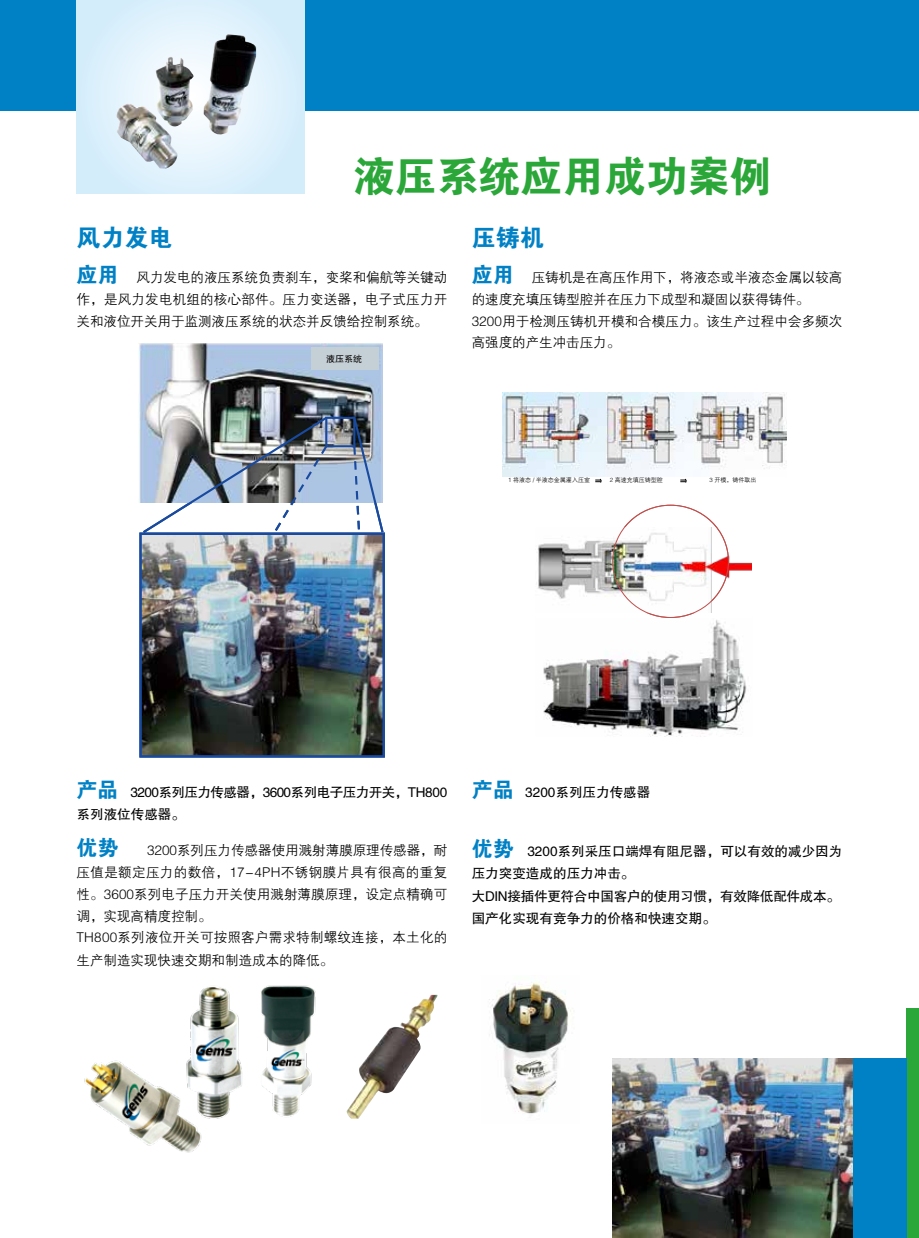
<style>
.page{position:relative;width:919px;height:1238px;background:#fff}
.page>*{position:absolute;margin:0;border:0;box-sizing:border-box;transform-origin:0 0}
.t1{font:42px "FZDHTJW GB1 0";letter-spacing:-.005em;color:#2aa738}
.t2{font:24px "FZDHTJW GB1 0";color:#0081c5}
.t3{font:21px "FZDHTJW GB1 0";color:#0081c5}
.t4{font:13.5px/21.8px "FZZDXJW GB1 0";color:#000}
.t5{font:13.5px/22.5px "FZHTJW GB1 0";color:#000}
.t6{font:13.5px/22.5px "FZHTJW GB1 0";letter-spacing:-.04em;color:#000}
.t7{font:7.65px "Arial";color:#040000;scale:.82 1}
.t8{font:6px "FZZDXJW GB1 0";color:#000}
.s1{font-family:"FZDHTJW GB1 0";font-size:21px;color:#0081c5}
.s2{font-family:"FZHTJW GB1 0";font-size:9px}
</style>
<div class="page">
<div style="left:0;top:0;width:918px;height:111px;background:#0081c5"></div>
<svg style="left:77px;top:0;width:227px;height:193px;background:#ddf0fc"></svg>
<img style="left:156px;top:57px;width:38px;height:71px">
<img style="left:116px;top:103px;width:63px;height:65px">
<img style="left:204px;top:34px;width:52px;height:102px">
<img style="left:346px;top:994px;width:91px;height:124px">
<img style="left:613px;top:1058px;width:239px;height:179px">
<img style="left:538px;top:527px;width:213px;height:85px">
<img style="left:543px;top:620px;width:204px;height:116px">
<div style="left:906px;top:1008px;width:12px;height:229px;background:#2aa738"></div>
<div style="left:852px;top:1058px;width:54px;height:179px;background:#0081c5"></div>
<img style="left:489px;top:982px;width:82px;height:132px">
<img style="left:84px;top:985px;width:232px;height:168px">
<img style="left:139px;top:343px;width:243px;height:159px">
<div style="left:310px;top:347px;width:68px;height:22px;background:#c4d0d6"></div>
<img style="left:139px;top:532px;width:246px;height:225px">
<img style="left:143px;top:417px;width:240px;height:116px">
<svg style="left:595px;top:478px;width:6px;height:5px"></svg>
<svg style="left:680px;top:478px;width:6px;height:5px"></svg>
<img style="left:502px;top:392px;width:284px;height:84px">
<h1 class="t1" style="left:353px;top:153px;width:420px">液压系统应用成功案例</h1>
<h2 class="t2" style="left:77px;top:224px;width:98px">风力发电</h2>
<p class="t4" style="left:77px;top:267px;width:372px;text-align:justify"><span class="s1">应用</span> 风力发电的液压系统负责刹车，变桨和偏航等关键动作，是风力发电机组的核心部件。压力变送器，电子式压力开关和液位开关用于监测液压系统的状态并反馈给控制系统。</p>
<p class="t7" style="left:320px;top:354px;width:53px">Hydr<span class="s2">液压系统</span></p>
<p class="t7" style="left:333px;top:354px;width:44px">aulic system</p>
<h2 class="t2" style="left:471px;top:224px;width:73px">压铸机</h2>
<p class="t4" style="left:471px;top:267px;width:372px"><span class="s1">应用</span> 压铸机是在高压作用下，将液态或半液态金属以较高的速度充填压铸型腔并在压力下成型和凝固以获得铸件。<br>3200用于检测压铸机开模和合模压力。该生产过程中会多频次高强度的产生冲击压力。</p>
<p class="t8" style="left:508px;top:477px;width:83px">1 将液态 / 半液态金属灌入压室</p>
<p class="t8" style="left:610px;top:477px;width:54px">2 高速充填压铸型腔</p>
<p class="t8" style="left:709px;top:477px;width:48px">3 开模，铸件取出</p>
<p class="t6" style="left:77px;top:781px;width:372px"><span class="s1">产品</span> 3200系列压力传感器，3600系列电子压力开关，TH800系列液位传感器。</p>
<h3 class="t3" style="left:77px;top:836px;width:44px">优势</h3>
<p class="t4" style="left:77px;top:840px;width:372px;text-indent:71px">3200系列压力传感器使用溅射薄膜原理传感器，耐压值是额定压力的数倍，17-4PH不锈钢膜片具有很高的重复性。3600系列电子压力开关使用溅射薄膜原理，设定点精确可调，实现高精度控制。<br>TH800系列液位开关可按照客户需求特制螺纹连接，本土化的生产制造实现快速交期和制造成本的降低。</p>
<p class="t5" style="left:471px;top:781px;width:180px"><span class="s1">产品</span> 3200系列压力传感器</p>
<p class="t5" style="left:471px;top:839px;width:372px"><span class="s1">优势</span> 3200系列采压口端焊有阻尼器，可以有效的减少因为压力突变造成的压力冲击。<br>大DIN接插件更符合中国客户的使用习惯，有效降低配件成本。国产化实现有竞争力的价格和快速交期。</p>
</div>
